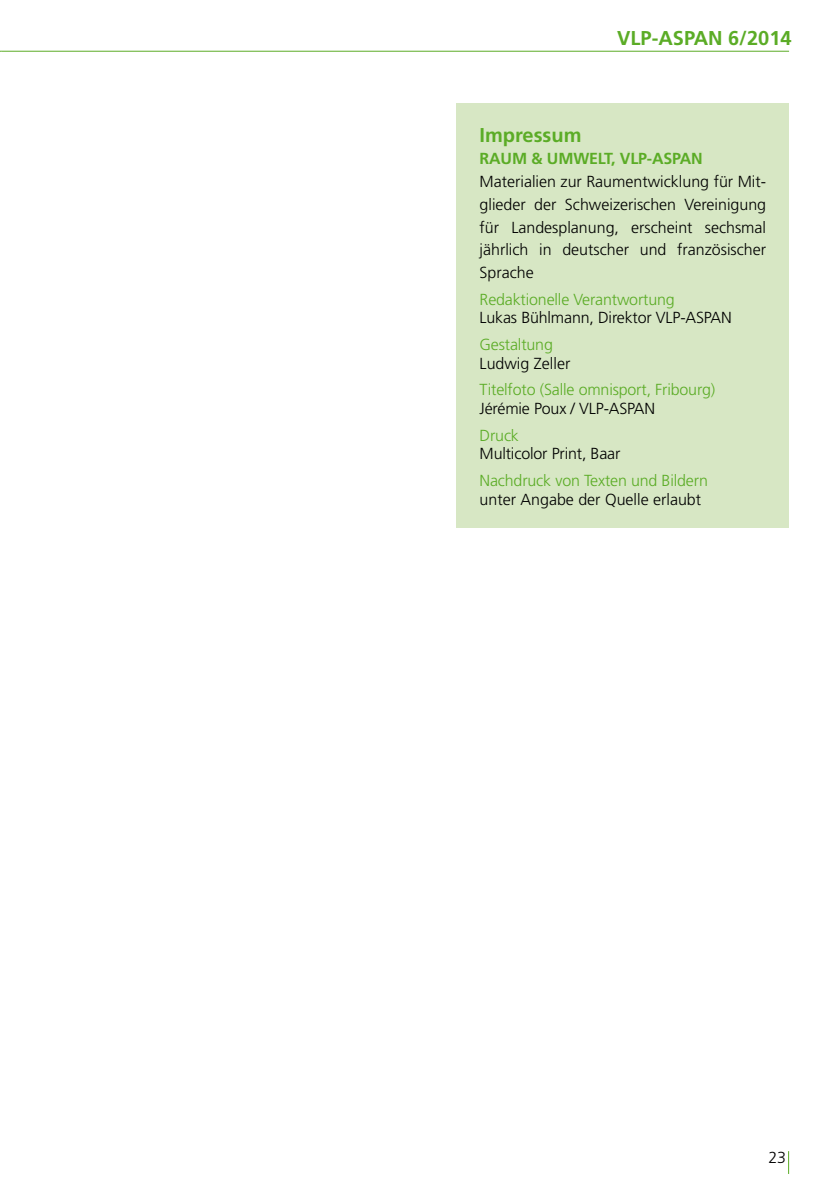
<style>
.page{position:relative;width:840px;height:1191px;background:#fff}
.page>*{position:absolute;margin:0;border:0;box-sizing:border-box;transform-origin:0 0}
.Titel_Box_grün_10Pt{font:700 20px "Frutiger LT Std";color:#5bac26}
.Kasten_2_Weiss{font:300 16px/22.6px "Frutiger LT Std";color:#000;text-align:justify}
.Text_box_grün{font:300 16px "Frutiger LT Std";letter-spacing:-.01em;color:#5bac26}
.Text_box_grün-2{font:300 16px "Frutiger LT Std";letter-spacing:-.01em;color:#000}
.Text_box_grün-3{font:700 16px "Frutiger LT Std";letter-spacing:-.01em;color:#5bac26}
</style>
<div class="page">
<hr style="left:1px;top:51px;width:787px;height:1px;background:#5bac26">
<div style="left:456px;top:103px;width:332px;height:424px;background:#d7e7c4"></div>
<p class="Titel_Box_grün_10Pt" style="left:617px;top:27px;width:176px">VLP-ASPAN 6/2014</p>
<p class="Titel_Box_grün_10Pt" style="left:479px;top:123px;width:103px">Impressum</p>
<p class="Text_box_grün-3" style="left:479px;top:149px;width:225px">RAUM &amp; UMWELT, VLP-ASPAN</p>
<p class="Kasten_2_Weiss" style="left:479px;top:170px;width:288px">Materialien zur Raumentwicklung für Mit&shy;glieder der Schweizerischen Vereinigung für Landesplanung, erscheint sechsmal jährlich in deutscher und französischer Sprache</p>
<p class="Text_box_grün" style="left:479px;top:290px;width:196px">Redaktionelle Verantwortung</p>
<p class="Text_box_grün-2" style="left:479px;top:309px;width:253px">Lukas Bühlmann, Direktor VLP-ASPAN</p>
<p class="Text_box_grün" style="left:479px;top:335px;width:75px">Gestaltung</p>
<p class="Text_box_grün-2" style="left:479px;top:354px;width:92px">Ludwig Zeller</p>
<p class="Text_box_grün" style="left:479px;top:381px;width:237px">Titelfoto (Salle omnisport, Fribourg)</p>
<p class="Text_box_grün-2" style="left:479px;top:399px;width:177px">Jérémie Poux / VLP-ASPAN</p>
<p class="Text_box_grün" style="left:479px;top:426px;width:41px">Druck</p>
<p class="Text_box_grün-2" style="left:479px;top:445px;width:142px">Multicolor Print, Baar</p>
<p class="Text_box_grün" style="left:479px;top:471px;width:230px">Nachdruck von Texten und Bildern</p>
<p class="Kasten_2_Weiss" style="left:479px;top:488px;width:223px">unter Angabe der Quelle erlaubt</p>
<p class="Kasten_2_Weiss" style="left:768px;top:1146px;width:19px">23</p>
</div>
